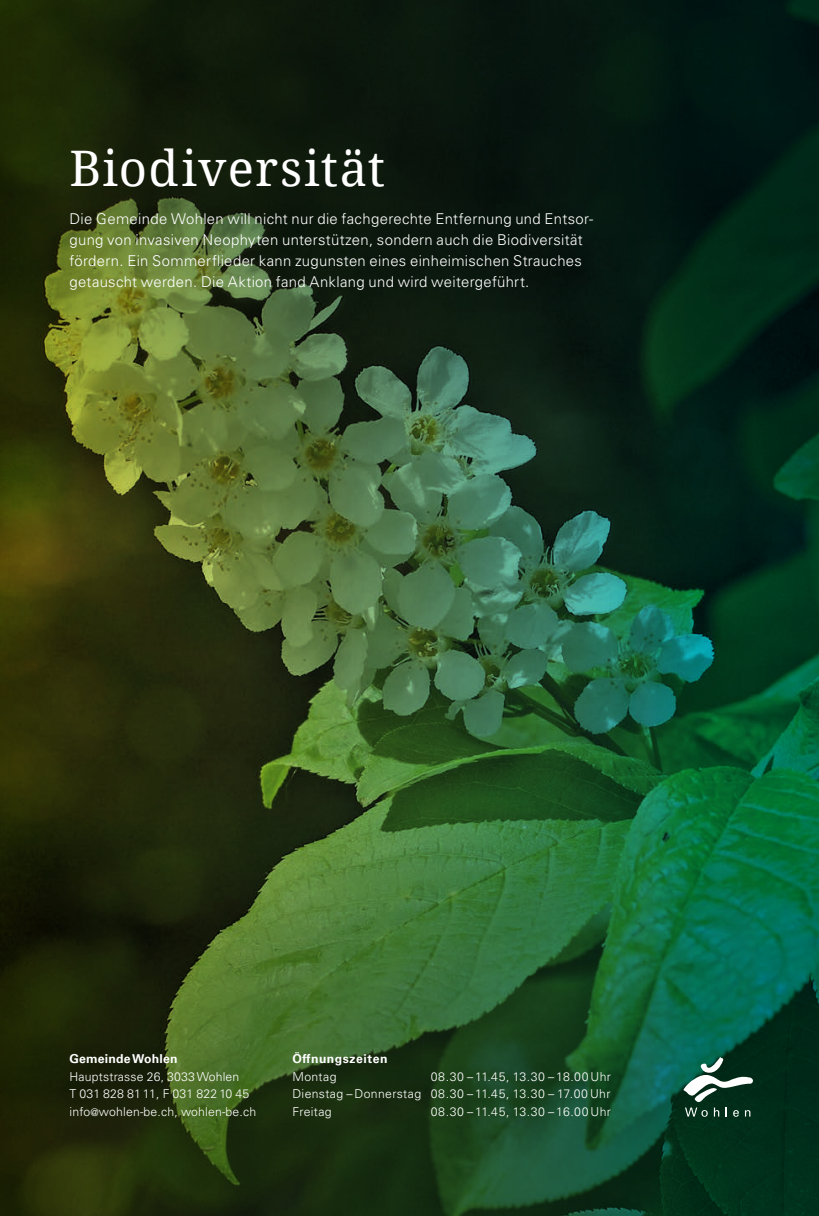
<style>
.page{position:relative;width:819px;height:1216px;background:#fff}
.page>*{position:absolute;margin:0;border:0;box-sizing:border-box;transform-origin:0 0}
.t1{font:49px "Droid Serif";letter-spacing:.025em;color:#fff}
.t2{font:300 14.88px/21px "Univers LT Pro 45";letter-spacing:.02em;color:#fff}
.t3{font:300 12.25px/17.5px "Univers LT Pro 45";letter-spacing:.015em;color:#fff}
.t4{font:300 12.25px "Univers LT Pro 45";letter-spacing:.055em;color:#fff}
.t5{font:700 12.25px "Univers LT Pro 65";letter-spacing:.015em;color:#fff}
.t6{font:700 12.25px "Univers LT Pro 65";letter-spacing:.04em;color:#fff}
.s1{font-size:10.5px}
</style>
<div class="page">
<img style="left:0;top:0;width:819px;height:1215px">
<svg style="left:683px;top:1056px;width:70px;height:60px"></svg>
<h1 class="t1" style="left:69px;top:138px;width:317px">Biodiversität</h1>
<p class="t2" style="left:69px;top:208px;width:525px">Die Gemeinde Wohlen will nicht nur die fachgerechte Entfernung und Entsor&shy;gung von invasiven Neophyten unterstützen, sondern auch die Biodiversität fördern. Ein Sommerflieder kann zugunsten eines einheimischen Strauches getauscht werden. Die Aktion fand Anklang und wird weitergeführt.</p>
<p class="t5" style="left:69px;top:1050px;width:110px">Gemeinde Wohlen</p>
<p class="t3" style="left:69px;top:1067px;width:188px">Hauptstrasse 26, 3033 Wohlen<br>T 031 828 81 11, F 031 822 10 45 info<span class="s1">@</span>wohlen-be.ch, wohlen-be.ch</p>
<p class="t6" style="left:292px;top:1050px;width:97px">Öffnungszeiten</p>
<p class="t3" style="left:292px;top:1067px;width:46px">Montag</p>
<p class="t3" style="left:292px;top:1067px;width:320px;text-align:justify;text-indent:138px">08.30 –11.45, 13.30 –18.00Uhr Dienstag – Donnerstag 08.30 – 11.45, 13.30 – 17.00 Uhr Freitag</p>
<p class="t4" style="left:430px;top:1103px;width:182px">08.30 –11.45, 13.30 –16.00Uhr</p>
</div>
